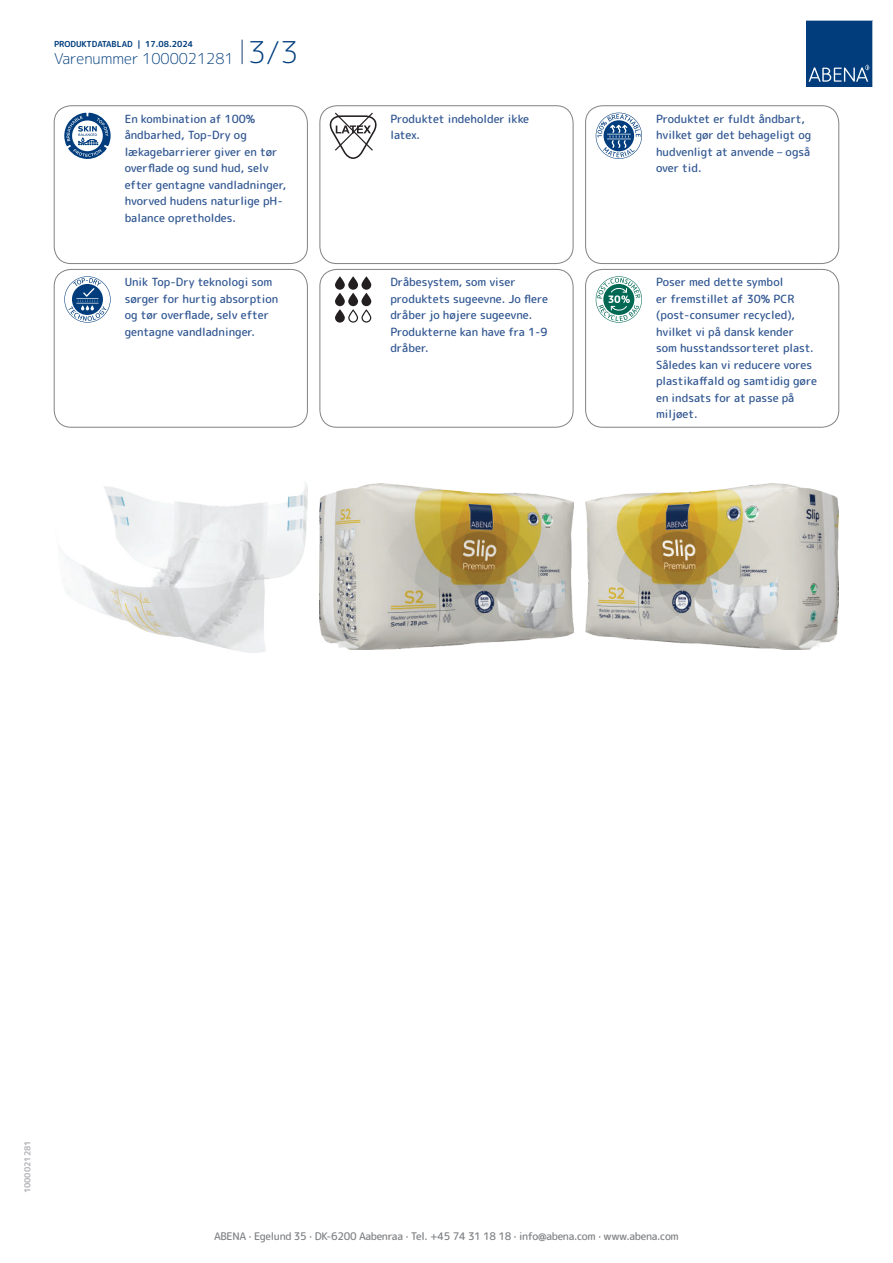
<style>
.page{position:relative;width:893px;height:1263px;background:#fff}
.page>*{position:absolute;margin:0;border:0;box-sizing:border-box;transform-origin:0 0}
.t1{font:300 15px "Rounded Mplus 1 c";color:#013d7d}
.t2{font:500 11.25px/16.5px "Rounded Mplus 1 c";color:#305691}
.t3{font:500 10.5px "Rounded Mplus 1 c";letter-spacing:-.03em;color:#808285}
.t4{font:700 8.25px "Rounded Mplus 1 c";color:#013d7d}
.t5{font:700 8.25px "Rounded Mplus 1 c";color:#b2b3b7}
.s1{font-size:30px}
</style>
<div class="page">
<svg style="left:242px;top:40px;width:1px;height:24px"></svg>
<svg style="left:806px;top:20px;width:67px;height:67px;background:#144b86"></svg>
<svg style="left:64px;top:113px;width:47px;height:46px"></svg>
<div style="left:54px;top:106px;width:254px;height:158px;border:1px solid #808285;border-radius:17px"></div>
<svg style="left:330px;top:113px;width:47px;height:46px"></svg>
<div style="left:320px;top:106px;width:253px;height:158px;border:1px solid #808285;border-radius:17px"></div>
<svg style="left:596px;top:113px;width:46px;height:46px"></svg>
<div style="left:585px;top:106px;width:254px;height:158px;border:1px solid #808285;border-radius:17px"></div>
<svg style="left:64px;top:276px;width:47px;height:47px"></svg>
<div style="left:54px;top:269px;width:254px;height:158px;border:1px solid #808285;border-radius:17px"></div>
<svg style="left:348px;top:309px;width:23px;height:14px"></svg>
<svg style="left:361px;top:276px;width:10px;height:14px"></svg>
<svg style="left:348px;top:276px;width:10px;height:14px"></svg>
<svg style="left:335px;top:276px;width:10px;height:14px"></svg>
<svg style="left:361px;top:293px;width:10px;height:13px"></svg>
<svg style="left:348px;top:293px;width:10px;height:13px"></svg>
<svg style="left:335px;top:293px;width:10px;height:13px"></svg>
<svg style="left:335px;top:309px;width:10px;height:14px"></svg>
<div style="left:320px;top:269px;width:253px;height:158px;border:1px solid #808285;border-radius:17px"></div>
<svg style="left:596px;top:276px;width:46px;height:47px"></svg>
<div style="left:585px;top:269px;width:254px;height:158px;border:1px solid #808285;border-radius:17px"></div>
<img style="left:58px;top:482px;width:249px;height:171px">
<img style="left:320px;top:484px;width:253px;height:165px">
<img style="left:586px;top:483px;width:253px;height:167px">
<p class="t4" style="left:54px;top:40px;width:141px">PRODUKTDATABLAD | 17.08.2024</p>
<h1 class="t1" style="left:54px;top:50px;width:246px">Varenummer 1000021281 <span class="s1">3/3</span></h1>
<p class="t2" style="left:125px;top:111px;width:163px">En kombination af 100% åndbarhed, Top-Dry og lækagebarrierer giver en tør overflade og sund hud, selv efter gentagne vandladninger, hvorved hudens naturlige pH&shy;balance opretholdes.</p>
<p class="t2" style="left:390px;top:110px;width:140px">Produktet indeholder ikke latex.</p>
<p class="t2" style="left:656px;top:110px;width:157px">Produktet er fuldt åndbart, hvilket gør det behageligt og hudvenligt at anvende – også over tid.</p>
<p class="t2" style="left:125px;top:274px;width:155px">Unik Top-Dry teknologi som sørger for hurtig absorption og tør overflade, selv efter gentagne vandladninger.</p>
<p class="t2" style="left:390px;top:274px;width:159px">Dråbesystem, som viser produktets sugeevne. Jo flere dråber jo højere sugeevne.<br>Produkterne kan have fra 1-9 dråber.</p>
<p class="t2" style="left:656px;top:274px;width:162px">Poser med dette symbol<br>er fremstillet af 30% PCR (post-consumer recycled), hvilket vi på dansk kender som husstandssorteret plast.<br>Således kan vi reducere vores plastikaffald og samtidig gøre en indsats for at passe på miljøet.</p>
<p class="t5" style="left:22px;top:1193px;width:54px;rotate:-90deg">1000021281</p>
<p class="t3" style="left:214px;top:1232px;width:466px">ABENA · Egelund 35 · DK-6200 Aabenraa · Tel. +45 74 31 18 18 · info@abena.com · www.abena.com</p>
</div>
